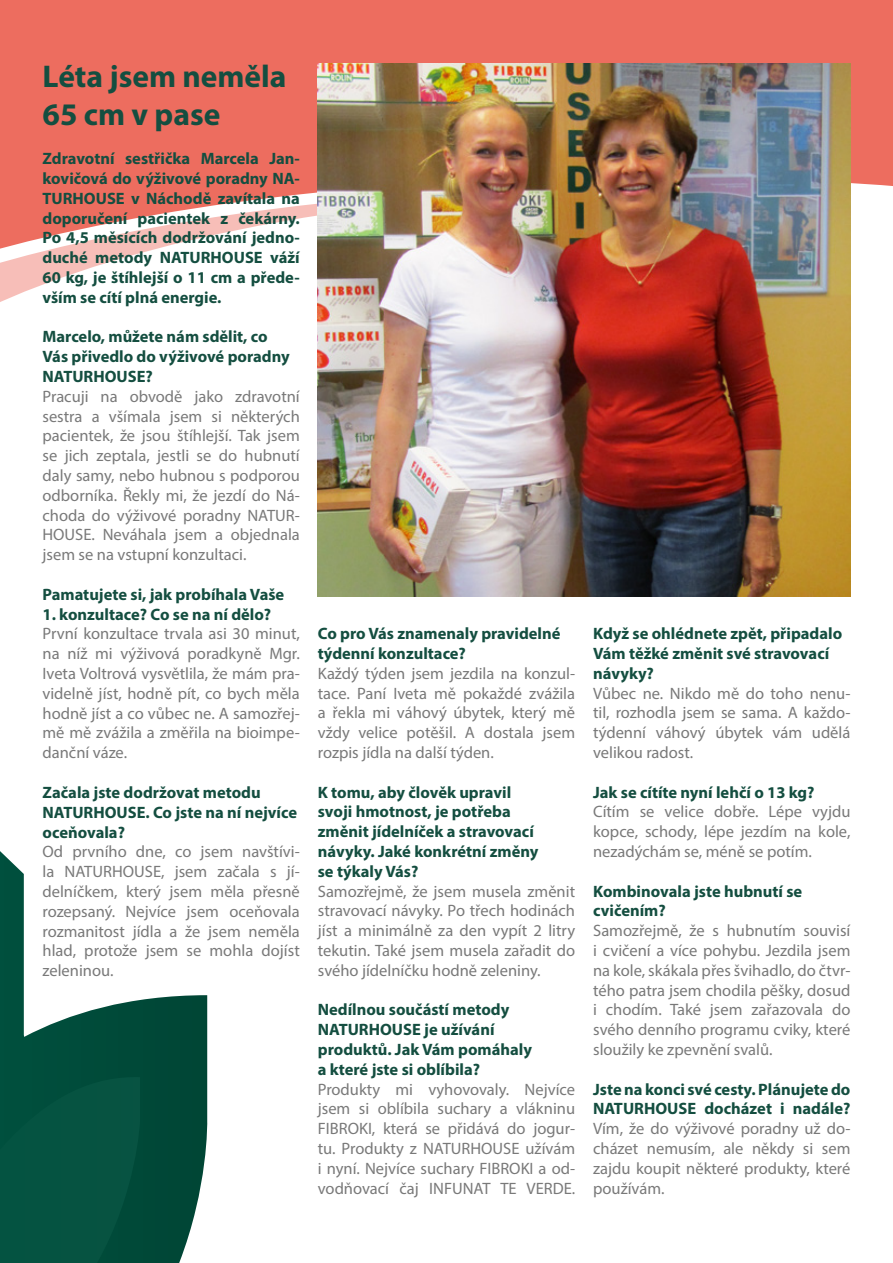
<style>
.page{position:relative;width:893px;height:1263px;background:#fff}
.page>*{position:absolute;margin:0;border:0;box-sizing:border-box;transform-origin:0 0}
.t1{font:700 31.5px/37.8px "Myriad Pro";color:#144e40}
.t2{font:16.5px/19.8px "Myriad Pro";color:#797979;text-align:justify}
.t3{font:700 16.5px/19.8px "Myriad Pro";color:#144e40}
</style>
<div class="page">
<svg style="left:0;top:851px;width:208px;height:412px"></svg>
<svg style="left:0;top:269px;width:851px;height:43px"></svg>
<svg style="left:0;top:255px;width:851px;height:14px"></svg>
<svg style="left:0;top:0;width:893px;height:255px;background:#ee7c6f"></svg>
<img style="left:318px;top:64px;width:532px;height:533px">
<h1 class="t1" style="left:43px;top:56px;width:246px">Léta jsem neměla<br>65 cm v pase</h1>
<p class="t3" style="left:43px;top:148px;width:259px;text-align:justify">Zdravotní sestřička Marcela Jan&shy;kovičová do výživové poradny NA-TURHOUSE v Náchodě zavítala na doporučení pacientek z čekárny.<br>Po 4,5 měsících dodržování jedno&shy;duché metody NATURHOUSE váží 60 kg, je štíhlejší o 11 cm a přede&shy;vším se cítí plná energie.</p>
<p class="t3" style="left:43px;top:326px;width:249px">Marcelo, můžete nám sdělit, co<br>Vás přivedlo do výživové poradny<br>NATURHOUSE?</p>
<p class="t2" style="left:43px;top:386px;width:259px">Pracuji na obvodě jako zdravotní sestra a všímala jsem si některých pacientek, že jsou štíhlejší. Tak jsem se jich zeptala, jestli se do hubnutí daly samy, nebo hubnou s podporou odborníka. Řekly mi, že jezdí do Ná&shy;choda do výživové poradny NATUR-HOUSE. Neváhala jsem a objednala jsem se na vstupní konzultaci.</p>
<p class="t3" style="left:43px;top:584px;width:243px">Pamatujete si, jak probíhala Vaše</p>
<p class="t3" style="left:43px;top:604px;width:230px">1. konzultace? Co se na ní dělo?</p>
<p class="t2" style="left:43px;top:624px;width:259px">První konzultace trvala asi 30 minut, na níž mi výživová poradkyně Mgr.<br>Iveta Voltrová vysvětlila, že mám pra&shy;videlně jíst, hodně pít, co bych měla hodně jíst a co vůbec ne. A samozřej&shy;mě mě zvážila a změřila na bioimpe&shy;danční váze.</p>
<p class="t3" style="left:43px;top:782px;width:256px">Začala jste dodržovat metodu<br>NATURHOUSE. Co jste na ní nejvíce oceňovala?</p>
<p class="t2" style="left:43px;top:841px;width:259px">Od prvního dne, co jsem navštívi&shy;la NATURHOUSE, jsem začala s jí&shy;delníčkem, který jsem měla přesně rozepsaný. Nejvíce jsem oceňovala rozmanitost jídla a že jsem neměla hlad, protože jsem se mohla dojíst zeleninou.</p>
<p class="t3" style="left:318px;top:623px;width:244px">Co pro Vás znamenaly pravidelné týdenní konzultace?</p>
<p class="t2" style="left:318px;top:663px;width:259px">Každý týden jsem jezdila na konzul&shy;tace. Paní Iveta mě pokaždé zvážila a řekla mi váhový úbytek, který mě vždy velice potěšil. A dostala jsem rozpis jídla na další týden.</p>
<p class="t3" style="left:318px;top:782px;width:222px">K tomu, aby člověk upravil svoji hmotnost, je potřeba změnit jídelníček a stravovací návyky. Jaké konkrétní změny se týkaly Vás?</p>
<p class="t2" style="left:318px;top:881px;width:259px">Samozřejmě, že jsem musela změnit stravovací návyky. Po třech hodinách jíst a minimálně za den vypít 2 litry tekutin. Také jsem musela zařadit do svého jídelníčku hodně zeleniny.</p>
<p class="t3" style="left:318px;top:999px;width:216px">Nedílnou součástí metody<br>NATURHOUSE je užívání produktů. Jak Vám pomáhaly a které jste si oblíbila?</p>
<p class="t2" style="left:318px;top:1079px;width:259px">Produkty mi vyhovovaly. Nejvíce jsem si oblíbila suchary a vlákninu FIBROKI, která se přidává do jogur&shy;tu. Produkty z NATURHOUSE užívám i nyní. Nejvíce suchary FIBROKI a od&shy;vodňovací čaj INFUNAT TE VERDE.</p>
<p class="t3" style="left:593px;top:623px;width:251px">Když se ohlédnete zpět, připadalo<br>Vám těžké změnit své stravovací návyky?</p>
<p class="t2" style="left:593px;top:683px;width:259px">Vůbec ne. Nikdo mě do toho nenu&shy;til, rozhodla jsem se sama. A každo&shy;týdenní váhový úbytek vám udělá velikou radost.</p>
<p class="t3" style="left:593px;top:782px;width:223px">Jak se cítíte nyní lehčí o 13 kg?</p>
<p class="t2" style="left:593px;top:802px;width:259px">Cítím se velice dobře. Lépe vyjdu kopce, schody, lépe jezdím na kole, nezadýchám se, méně se potím.</p>
<p class="t3" style="left:593px;top:881px;width:211px">Kombinovala jste hubnutí se cvičením?</p>
<p class="t2" style="left:593px;top:920px;width:259px">Samozřejmě, že s hubnutím souvisí i cvičení a více pohybu. Jezdila jsem na kole, skákala přes švihadlo, do čtvr&shy;tého patra jsem chodila pěšky, dosud i chodím. Také jsem zařazovala do svého denního programu cviky, které sloužily ke zpevnění svalů.</p>
<p class="t3" style="left:593px;top:1079px;width:259px">Jste na konci své cesty. Plánujete do<br>NATURHOUSE docházet i nadále?</p>
<p class="t2" style="left:593px;top:1118px;width:259px">Vím, že do výživové poradny už do&shy;cházet nemusím, ale někdy si sem zajdu koupit některé produkty, které používám.</p>
</div>
